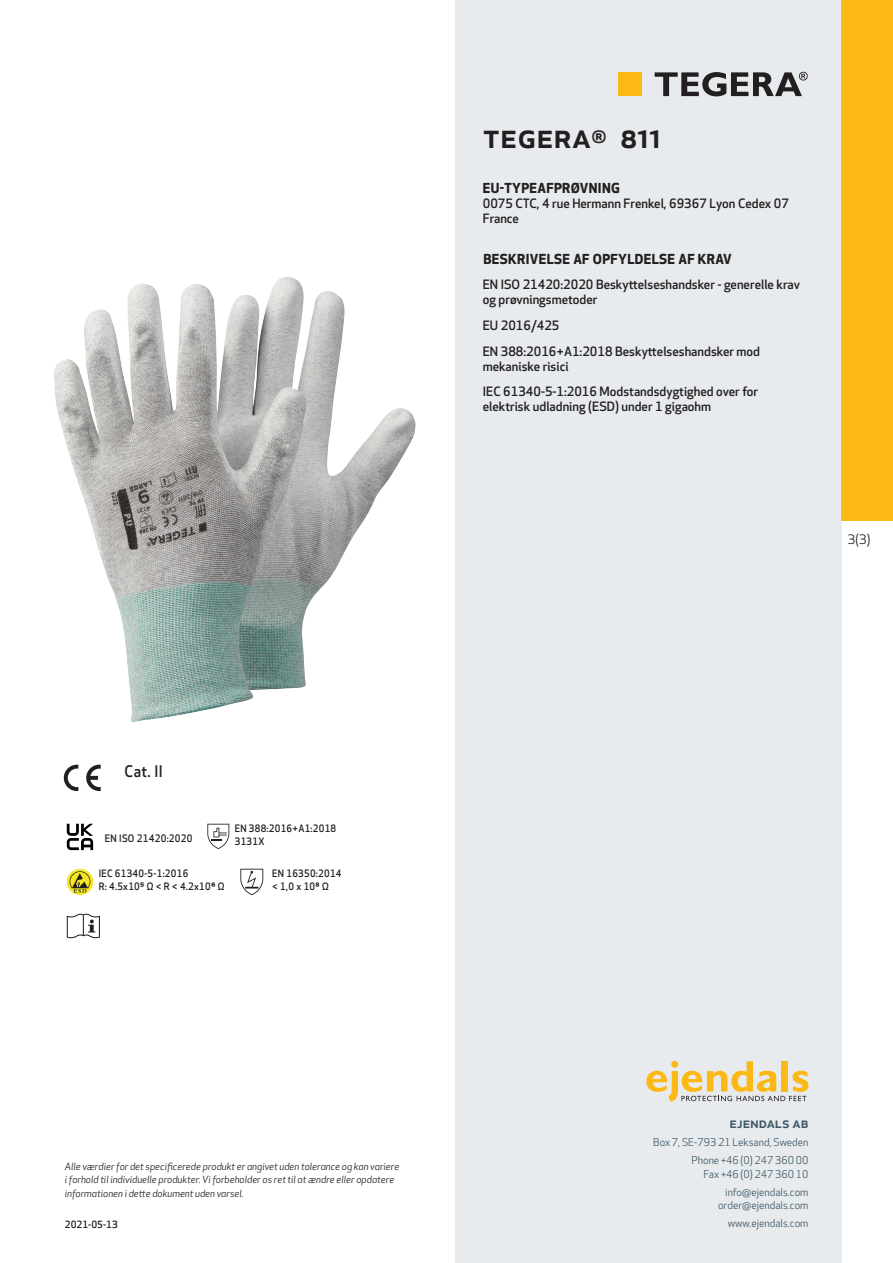
<style>
.page{position:relative;width:893px;height:1263px;background:#fff}
.page>*{position:absolute;margin:0;border:0;box-sizing:border-box;transform-origin:0 0}
.prodname{font:500 34.5px "Apex New";color:#231f20}
.t1{font:500 15.6px "Apex New";color:#231f20;scale:.95 1}
.t2{font:500 15px "Apex New";color:#405968}
.Compliance_body{font:700 13.5px "Apex New";letter-spacing:.025em;color:#231f20}
.t3{font:12.75px "Apex New";color:#231f20}
.Compliance_body-2{font:500 12.6px/15px "Apex New";color:#231f20}
.t4{font:10.5px/18px "Apex New";color:#405968;text-align:right}
.PictogramText{font:500 10.05px "Apex New";letter-spacing:.025em;color:#231f20;scale:.95 1}
.beskrivning__fr{font:500 10.05px "Apex New";letter-spacing:.025em;color:#231f20;scale:.95 1}
.t5{font:italic 9.75px/13.5px "Apex New";color:#231f20}
.t6{font:500 9.75px "Apex New";color:#231f20}
</style>
<div class="page">
<div style="left:455px;top:0;width:387px;height:1263px;background:#e8ebee"></div>
<svg style="left:646px;top:1061px;width:162px;height:40px"></svg>
<svg style="left:86px;top:765px;width:15px;height:26px"></svg>
<svg style="left:64px;top:765px;width:14px;height:26px"></svg>
<svg style="left:67px;top:824px;width:26px;height:26px"></svg>
<svg style="left:207px;top:824px;width:22px;height:25px"></svg>
<svg style="left:67px;top:869px;width:26px;height:26px"></svg>
<svg style="left:70px;top:871px;width:20px;height:22px"></svg>
<svg style="left:240px;top:869px;width:23px;height:26px"></svg>
<svg style="left:67px;top:914px;width:33px;height:24px"></svg>
<div style="left:618px;top:72px;width:24px;height:24px;background:#fcb814"></div>
<svg style="left:655px;top:72px;width:153px;height:24px"></svg>
<div style="left:842px;top:0;width:51px;height:520px;background:#fcb814"></div>
<img style="left:54px;top:281px;width:305px;height:442px">
<p class="t1" style="left:125px;top:761px;width:42px">Cat. II</p>
<p class="PictogramText" style="left:105px;top:831px;width:94px">EN ISO 21420:2020</p>
<p class="PictogramText" style="left:99px;top:866px;width:96px">IEC 61340-5-1:2016</p>
<p class="PictogramText" style="left:99px;top:879px;width:134px">R: 4.5x10⁵ Ω &lt; R &lt; 4.2x10⁶ Ω</p>
<p class="PictogramText" style="left:235px;top:821px;width:108px">EN 388:2016+A1:2018</p>
<p class="PictogramText" style="left:235px;top:834px;width:33px">3131X</p>
<p class="beskrivning__fr" style="left:272px;top:866px;width:75px">EN 16350:2014</p>
<p class="PictogramText" style="left:272px;top:879px;width:61px">&lt; 1,0 x 10⁸ Ω</p>
<p class="prodname" style="left:483px;top:112px;width:180px">TEGERA<sup>®</sup> 811</p>
<p class="Compliance_body" style="left:483px;top:178px;width:138px">EU-TYPEAFPRØVNING</p>
<p class="Compliance_body-2" style="left:483px;top:196px;width:308px">0075 CTC, 4 rue Hermann Frenkel, 69367 Lyon Cedex 07<br>France</p>
<p class="Compliance_body" style="left:483px;top:249px;width:250px">BESKRIVELSE AF OPFYLDELSE AF KRAV</p>
<p class="Compliance_body-2" style="left:483px;top:277px;width:319px">EN ISO 21420:2020 Beskyttelseshandsker - generelle krav og prøvningsmetoder</p>
<p class="Compliance_body-2" style="left:483px;top:318px;width:78px">EU 2016/425</p>
<p class="Compliance_body-2" style="left:483px;top:343px;width:279px">EN 388:2016+A1:2018 Beskyttelseshandsker mod mekaniske risici</p>
<p class="Compliance_body-2" style="left:483px;top:384px;width:277px">IEC 61340-5-1:2016 Modstandsdygtighed over for elektrisk udladning (ESD) under 1 gigaohm</p>
<p class="t3" style="left:848px;top:531px;width:24px">3(3)</p>
<p class="t5" style="left:65px;top:1159px;width:336px">Alle værdier for det specificerede produkt er angivet uden tolerance og kan variere i forhold til individuelle produkter. Vi forbeholder os ret til at ændre eller opdatere informationen i dette dokument uden varsel.</p>
<p class="t6" style="left:65px;top:1218px;width:54px">2021-05-13</p>
<p class="t2" style="left:729px;top:1113px;width:80px">ejendals ab</p>
<p class="t4" style="left:653px;top:1133px;width:157px">Box 7, SE-793 21 Leksand, Sweden<br>Phone +46 (0) 247 360 00</p>
<p class="t4" style="left:703px;top:1165px;width:107px">Fax +46 (0) 247 360 10 info@ejendals.com</p>
<p class="t4" style="left:718px;top:1196px;width:92px">order@ejendals.com</p>
<p class="t4" style="left:728px;top:1215px;width:82px">www.ejendals.com</p>
</div>
